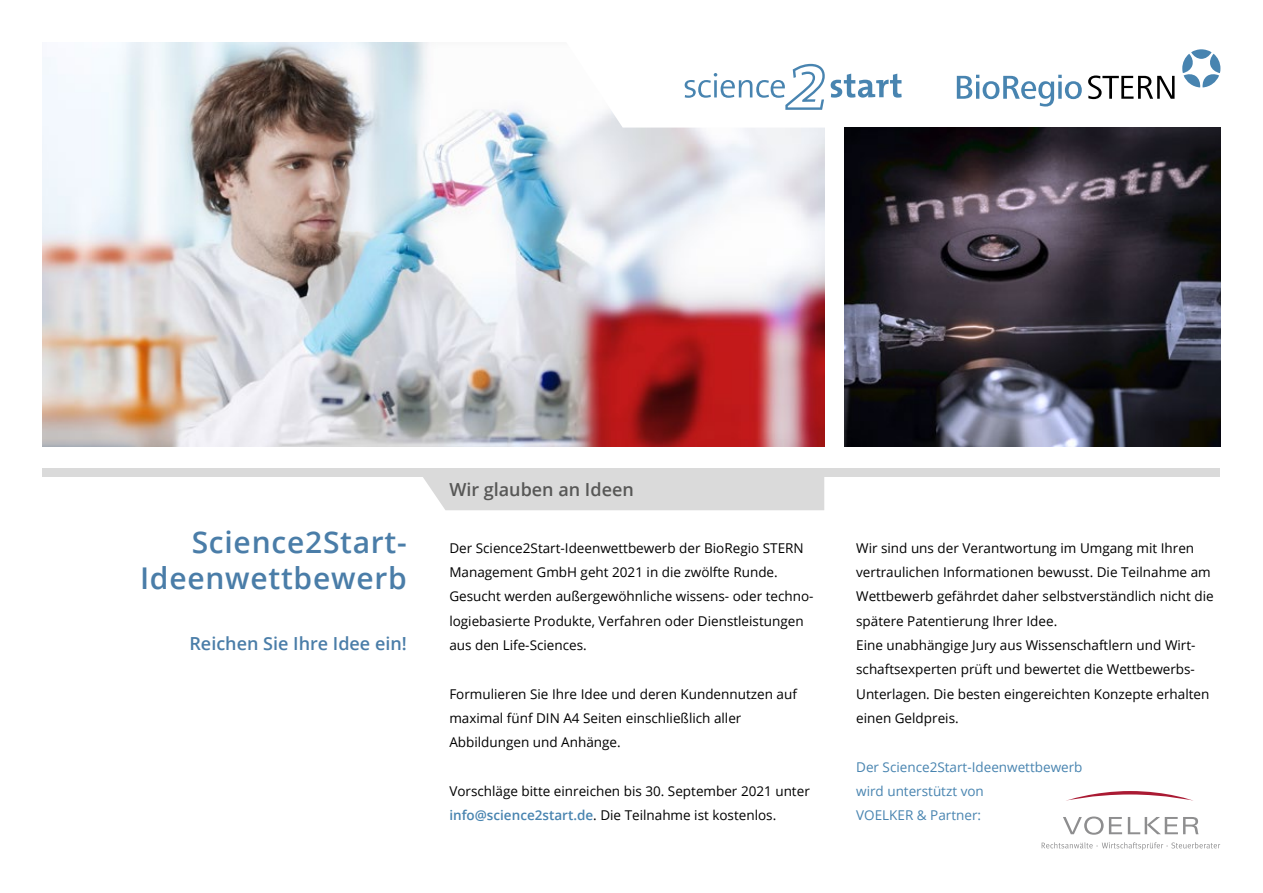
<style>
.page{position:relative;width:1263px;height:893px;background:#fff}
.page>*{position:absolute;margin:0;border:0;box-sizing:border-box;transform-origin:0 0}
.t1{font:600 30px/36px "Open Sans";letter-spacing:.025em;color:#4a7da8;text-align:right}
.t2{font:600 18px "Open Sans";color:#4a7da8}
.t3{font:600 18px "Open Sans";color:#575756}
.t4{font:13.5px/24.3px "Open Sans";color:#000}
.t5{font:13.5px/24.3px "Open Sans";color:#4884b0}
.s1{font-weight:600;color:#4884b0}
</style>
<div class="page">
<img style="left:43px;top:43px;width:781px;height:403px">
<div style="left:43px;top:468px;width:1177px;height:8px;background:#dadada"></div>
<div style="left:419px;top:476px;width:405px;height:34px;background:#dadada"></div>
<svg style="left:550px;top:43px;width:671px;height:85px"></svg>
<svg style="left:1182px;top:49px;width:38px;height:38px"></svg>
<svg style="left:957px;top:75px;width:125px;height:32px"></svg>
<svg style="left:1088px;top:76px;width:86px;height:23px"></svg>
<img style="left:845px;top:128px;width:375px;height:318px">
<svg style="left:1063px;top:816px;width:59px;height:19px"></svg>
<svg style="left:1128px;top:817px;width:70px;height:17px"></svg>
<svg style="left:1066px;top:791px;width:127px;height:10px"></svg>
<svg style="left:1042px;top:842px;width:178px;height:8px"></svg>
<svg style="left:831px;top:74px;width:71px;height:24px"></svg>
<svg style="left:685px;top:64px;width:140px;height:46px"></svg>
<h1 class="t1" style="left:140px;top:523px;width:268px">Science2Start-<br>Ideenwettbewerb</h1>
<h2 class="t2" style="left:189px;top:631px;width:219px">Reichen Sie Ihre Idee ein!</h2>
<h2 class="t3" style="left:449px;top:477px;width:186px">Wir glauben an Ideen</h2>
<p class="t4" style="left:449px;top:535px;width:366px">Der Science2Start-Ideenwettbewerb der BioRegio STERN Management GmbH geht 2021 in die zwölfte Runde.<br>Gesucht werden außergewöhnliche wissens- oder techno&shy;logiebasierte Produkte, Verfahren oder Dienstleistungen aus den Life-Sciences.</p>
<p class="t4" style="left:449px;top:681px;width:349px">Formulieren Sie Ihre Idee und deren Kundennutzen auf maximal fünf DIN A4 Seiten einschließlich aller<br>Abbildungen und Anhänge.</p>
<p class="t4" style="left:449px;top:778px;width:362px">Vorschläge bitte einreichen bis 30. September 2021 unter <span class="s1">info@science2start.de</span>. Die Teilnahme ist kostenlos.</p>
<p class="t4" style="left:856px;top:535px;width:359px">Wir sind uns der Verantwortung im Umgang mit Ihren vertraulichen Informationen bewusst. Die Teilnahme am Wettbewerb gefährdet daher selbstverständlich nicht die spätere Patentierung Ihrer Idee.<br>Eine unabhängige Jury aus Wissenschaftlern und Wirt&shy;schaftsexperten prüft und bewertet die Wettbewerbs-Unterlagen. Die besten eingereichten Konzepte erhalten einen Geldpreis.</p>
<p class="t5" style="left:856px;top:754px;width:228px">Der Science2Start-Ideenwettbewerb wird unterstützt von<br>VOELKER &amp; Partner:</p>
</div>
